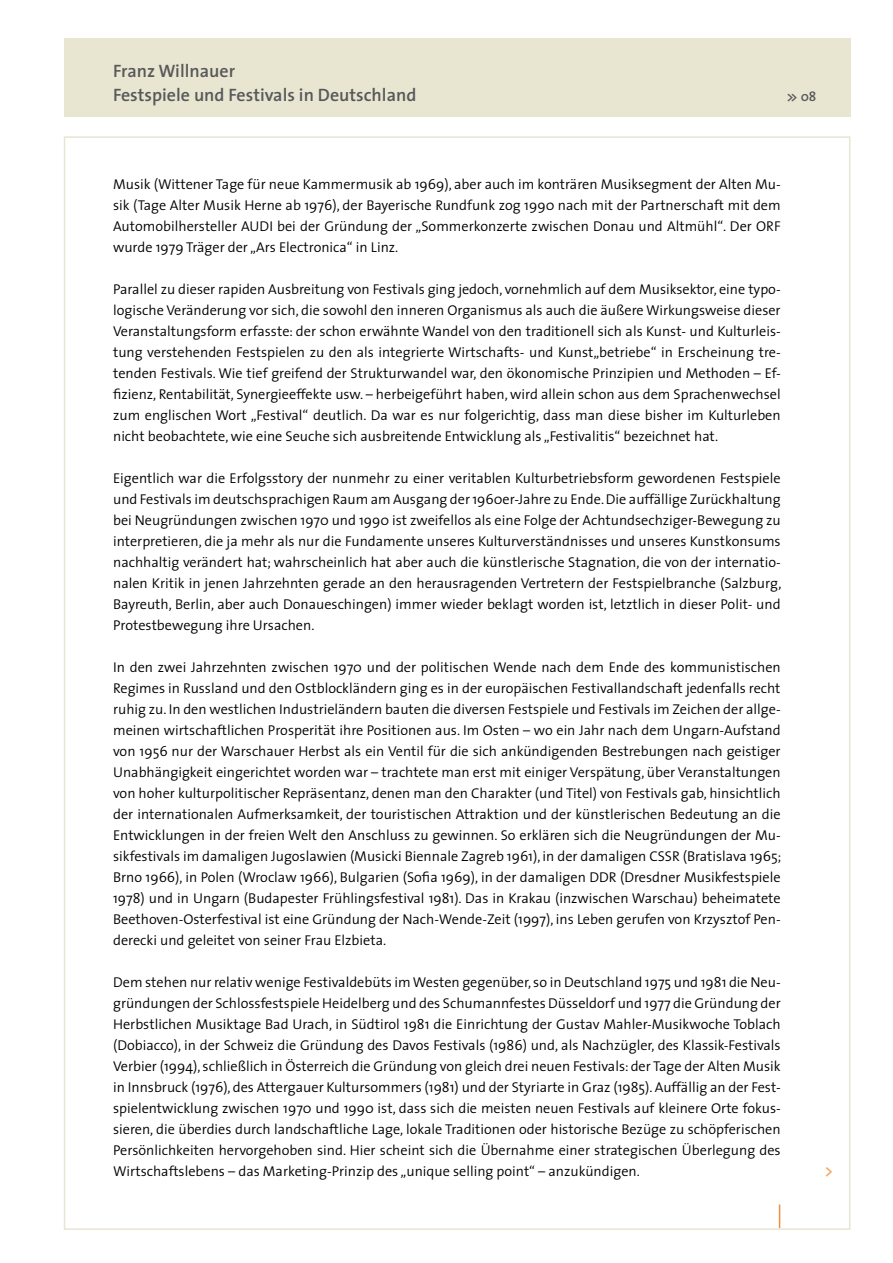
<style>
.page{position:relative;width:893px;height:1263px;background:#fff}
.page>*{position:absolute;margin:0;border:0;box-sizing:border-box;transform-origin:0 0}
.t1{font:600 18px/24px "The Sans";color:#58585a}
.t2{font:600 16.5px "The Sans";color:#f5a864}
.t3{font:300 14.25px/21px "The Sans";color:#000;text-align:justify}
.t4{font:600 13.5px "The Sans";color:#58585a}
</style>
<div class="page">
<div style="left:64px;top:38px;width:786px;height:79px;background:#e8e5d0"></div>
<svg style="left:779px;top:1204px;width:1px;height:24px"></svg>
<p class="t1" style="left:113px;top:59px;width:305px">Franz Willnauer<br>Festspiele und Festivals in Deutschland</p>
<p class="t4" style="left:787px;top:88px;width:24px">&gt;&gt; 0</p>
<p class="t3" style="left:113px;top:174px;width:669px">Musik (Wittener Tage für neue Kammermusik ab 1969), aber auch im konträren Musiksegment der Alten Mu&shy;sik (Tage Alter Musik Herne ab 1976), der Bayerische Rundfunk zog 1990 nach mit der Partnerschaft mit dem Automobilhersteller AUDI bei der Gründung der „Sommerkonzerte zwischen Donau und Altmühl“. Der ORF wurde 1979 Träger der „Ars Electronica“ in Linz.</p>
<p class="t3" style="left:113px;top:279px;width:669px">Parallel zu dieser rapiden Ausbreitung von Festivals ging jedoch, vornehmlich auf dem Musiksektor, eine typo&shy;logische Veränderung vor sich, die sowohl den inneren Organismus als auch die äußere Wirkungsweise dieser Veranstaltungsform erfasste: der schon erwähnte Wandel von den traditionell sich als Kunst- und Kulturleis&shy;tung verstehenden Festspielen zu den als integrierte Wirtschafts- und Kunst„betriebe“ in Erscheinung tre&shy;tenden Festivals. Wie tief greifend der Strukturwandel war, den ökonomische Prinzipien und Methoden – Ef&shy;fizienz, Rentabilität, Synergieeffekte usw. – herbeigeführt haben, wird allein schon aus dem Sprachenwechsel zum englischen Wort „Festival“ deutlich. Da war es nur folgerichtig, dass man diese bisher im Kulturleben nicht beobachtete, wie eine Seuche sich ausbreitende Entwicklung als „Festivalitis“ bezeichnet hat.</p>
<p class="t3" style="left:113px;top:468px;width:670px">Eigentlich war die Erfolgsstory der nunmehr zu einer veritablen Kulturbetriebsform gewordenen Festspiele und Festivals im deutschsprachigen Raum am Ausgang der 1960er-Jahre zu Ende. Die auffällige Zurückhaltung bei Neugründungen zwischen 1970 und 1990 ist zweifellos als eine Folge der Achtundsechziger-Bewegung zu interpretieren, die ja mehr als nur die Fundamente unseres Kulturverständnisses und unseres Kunstkonsums nachhaltig verändert hat; wahrscheinlich hat aber auch die künstlerische Stagnation, die von der internatio&shy;nalen Kritik in jenen Jahrzehnten gerade an den herausragenden Vertretern der Festspielbranche (Salzburg, Bayreuth, Berlin, aber auch Donaueschingen) immer wieder beklagt worden ist, letztlich in dieser Polit- und Protestbewegung ihre Ursachen.</p>
<p class="t3" style="left:113px;top:657px;width:670px">In den zwei Jahrzehnten zwischen 1970 und der politischen Wende nach dem Ende des kommunistischen Regimes in Russland und den Ostblockländern ging es in der europäischen Festivallandschaft jedenfalls recht ruhig zu. In den westlichen Industrieländern bauten die diversen Festspiele und Festivals im Zeichen der allge&shy;meinen wirtschaftlichen Prosperität ihre Positionen aus. Im Osten – wo ein Jahr nach dem Ungarn-Aufstand von 1956 nur der Warschauer Herbst als ein Ventil für die sich ankündigenden Bestrebungen nach geistiger Unabhängigkeit eingerichtet worden war – trachtete man erst mit einiger Verspätung, über Veranstaltungen von hoher kulturpolitischer Repräsentanz, denen man den Charakter (und Titel) von Festivals gab, hinsichtlich der internationalen Aufmerksamkeit, der touristischen Attraktion und der künstlerischen Bedeutung an die Entwicklungen in der freien Welt den Anschluss zu gewinnen. So erklären sich die Neugründungen der Mu&shy;sikfestivals im damaligen Jugoslawien (Musicki Biennale Zagreb 1961), in der damaligen CSSR (Bratislava 1965; Brno 1966), in Polen (Wroclaw 1966), Bulgarien (Sofia 1969), in der damaligen DDR (Dresdner Musikfestspiele 1978) und in Ungarn (Budapester Frühlingsfestival 1981). Das in Krakau (inzwischen Warschau) beheimatete Beethoven-Osterfestival ist eine Gründung der Nach-Wende-Zeit (1997), ins Leben gerufen von Krzysztof Pen&shy;derecki und geleitet von seiner Frau Elzbieta.</p>
<p class="t3" style="left:113px;top:972px;width:669px">Dem stehen nur relativ wenige Festivaldebüts im Westen gegenüber, so in Deutschland 1975 und 1981 die Neu&shy;gründungen der Schlossfestspiele Heidelberg und des Schumannfestes Düsseldorf und 1977 die Gründung der Herbstlichen Musiktage Bad Urach, in Südtirol 1981 die Einrichtung der Gustav Mahler-Musikwoche Toblach (Dobiacco), in der Schweiz die Gründung des Davos Festivals (1986) und, als Nachzügler, des Klassik-Festivals Verbier (1994), schließlich in Österreich die Gründung von gleich drei neuen Festivals: der Tage der Alten Musik in Innsbruck (1976), des Attergauer Kultursommers (1981) und der Styriarte in Graz (1985). Auffällig an der Fest&shy;spielentwicklung zwischen 1970 und 1990 ist, dass sich die meisten neuen Festivals auf kleinere Orte fokus&shy;sieren, die überdies durch landschaftliche Lage, lokale Traditionen oder historische Bezüge zu schöpferischen Persönlichkeiten hervorgehoben sind. Hier scheint sich die Übernahme einer strategischen Überlegung des Wirtschaftslebens – das Marketing-Prinzip des „unique selling point“ – anzukündigen.</p>
<p class="t2" style="left:825px;top:1160px;width:10px">&gt;</p>
</div>
